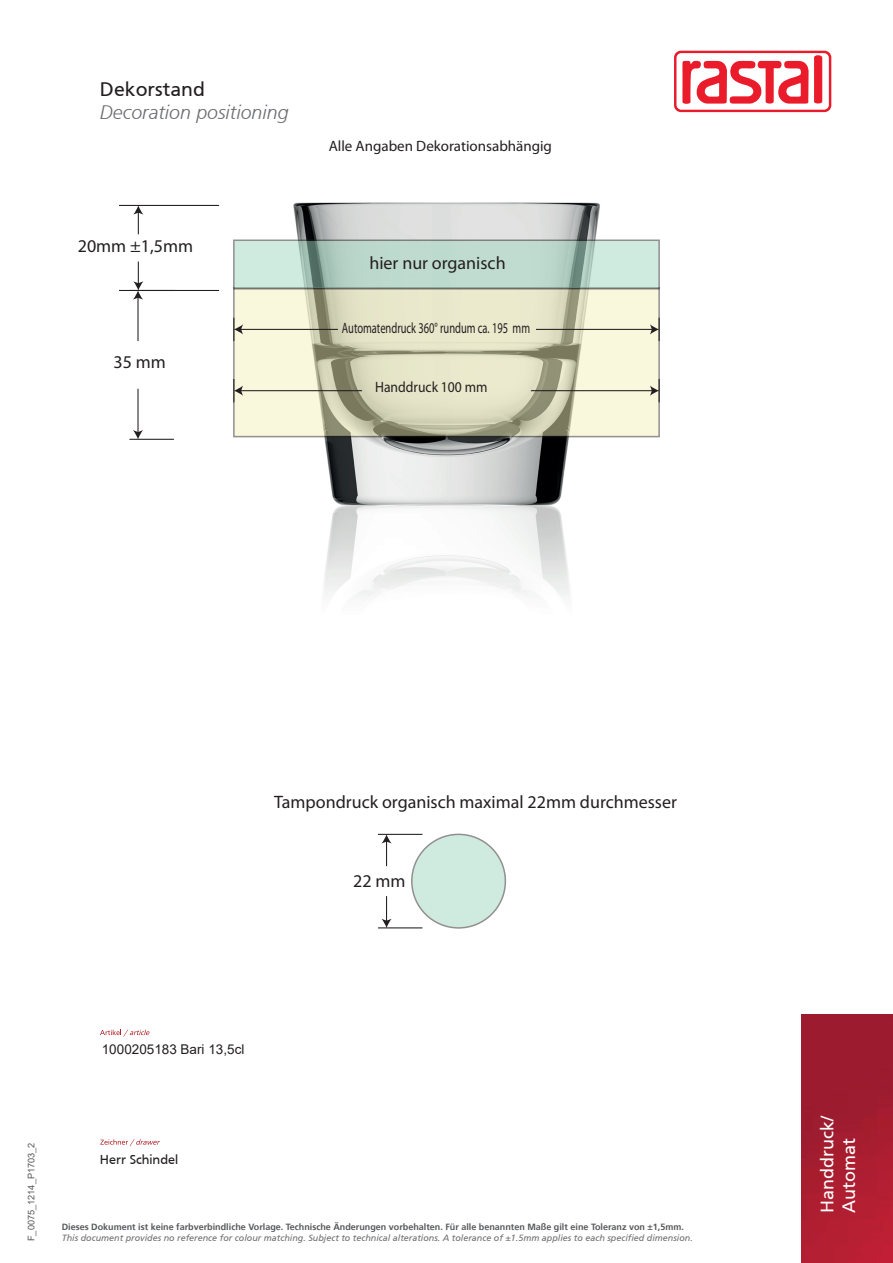
<style>
.page{position:relative;width:893px;height:1263px;background:#fff}
.page>*{position:absolute;margin:0;border:0;box-sizing:border-box;transform-origin:0 0}
.t1{font:italic 300 19.5px "Frutiger 46";color:#6c6d70}
.t2{font:19.5px "Frutiger 55 Roman";color:#231f20}
.t3{font:18px "Myriad Pro";color:#231f20}
.t4{font:18px/21.6px "Frutiger 55 Roman";color:#fff}
.t5{font:15px "Myriad Pro";color:#231f20;scale:.7 1}
.t6{font:15px "Myriad Pro";color:#231f20}
.t7{font:15px "Myriad Pro";color:#231f20;scale:.91 1}
.t8{font:13.5px "Arial";color:#231f20}
.t9{font:13.5px "Frutiger";color:#231f20}
.t10{font:9.15px "Arial";color:#57585a}
.t11{font:italic 9px "Frutiger 56";color:#6c6d70}
.t12{font:700 9px "Frutiger 65";color:#57585a}
.s1{font-family:"Myriad Pro"}
</style>
<div class="page">
<img style="left:291px;top:202px;width:311px;height:396px">
<svg style="left:672px;top:49px;width:161px;height:65px"></svg>
<svg style="left:674px;top:51px;width:157px;height:61px"></svg>
<svg style="left:100px;top:1030px;width:49px;height:7px"></svg>
<svg style="left:100px;top:1139px;width:60px;height:7px"></svg>
<img style="left:801px;top:1015px;width:92px;height:248px">
<svg style="left:133px;top:206px;width:10px;height:28px"></svg>
<hr style="left:119px;top:205px;width:100px;height:1px;background:#231f20">
<hr style="left:119px;top:290px;width:100px;height:1px;background:#231f20">
<hr style="left:137px;top:297px;width:2px;height:44px;background:#231f20">
<svg style="left:133px;top:262px;width:10px;height:38px"></svg>
<hr style="left:129px;top:290px;width:45px;height:1px;background:#231f20">
<hr style="left:129px;top:439px;width:45px;height:1px;background:#231f20">
<hr style="left:137px;top:389px;width:2px;height:44px;background:#231f20">
<svg style="left:133px;top:430px;width:10px;height:9px"></svg>
<svg style="left:233px;top:290px;width:427px;height:147px;background:#dcdbbf"></svg>
<hr style="left:531px;top:390px;width:122px;height:1px;background:#231f20">
<svg style="left:650px;top:386px;width:8px;height:10px"></svg>
<hr style="left:240px;top:390px;width:122px;height:1px;background:#231f20">
<svg style="left:233px;top:379px;width:10px;height:23px"></svg>
<hr style="left:658px;top:379px;width:2px;height:23px;background:#231f20">
<hr style="left:536px;top:329px;width:117px;height:1px;background:#231f20">
<svg style="left:650px;top:324px;width:8px;height:10px"></svg>
<hr style="left:240px;top:329px;width:98px;height:1px;background:#231f20">
<svg style="left:233px;top:318px;width:10px;height:23px"></svg>
<hr style="left:658px;top:318px;width:2px;height:23px;background:#231f20">
<div style="left:412px;top:834px;width:93px;height:94px;background:#cfeadf;border-radius:50%"></div>
<div style="left:411px;top:834px;width:95px;height:95px;border:2px solid #231f20;border-radius:50%"></div>
<svg style="left:233px;top:240px;width:427px;height:50px;background:#b7d1c6"></svg>
<svg style="left:381px;top:835px;width:11px;height:31px"></svg>
<hr style="left:378px;top:834px;width:44px;height:1px;background:#231f20">
<hr style="left:378px;top:927px;width:44px;height:1px;background:#231f20">
<svg style="left:381px;top:896px;width:11px;height:32px"></svg>
<h1 class="t2" style="left:100px;top:77px;width:107px">Dekorstand</h1>
<h1 class="t1" style="left:100px;top:101px;width:190px">Decoration positioning</h1>
<h2 class="t3" style="left:78px;top:235px;width:117px">20mm ±1,5mm</h2>
<h2 class="t3" style="left:114px;top:351px;width:54px">35 mm</h2>
<h3 class="t6" style="left:329px;top:137px;width:225px">Alle Angaben Dekorationsabhängig</h3>
<h2 class="t3" style="left:369px;top:252px;width:138px">hier nur organisch</h2>
<h3 class="t5" style="left:342px;top:319px;width:270px">Automatendruck 360° rundum ca. 195 mm</h3>
<h3 class="t7" style="left:375px;top:378px;width:125px">Handdruck 100 mm</h3>
<h2 class="t3" style="left:274px;top:791px;width:404px">Tampondruck organisch maximal 22mm durchmesser</h2>
<h2 class="t3" style="left:353px;top:870px;width:54px">22 mm</h2>
<h3 class="t8" style="left:102px;top:1040px;width:144px">1000205183 Bari 13,5cl</h3>
<p class="t10" style="left:25px;top:1241px;width:100px;rotate:-90deg">F_0075_1214_P1703_2</p>
<h3 class="t9" style="left:100px;top:1152px;width:80px">Herr Schindel</h3>
<p class="t12" style="left:62px;top:1221px;width:624px">Dieses Dokument ist keine farbverbindliche Vorlage. Technische Änderungen vorbehalten. Für alle benannten Maße gilt eine Toleranz von <span class="s1">±</span>1,5mm.</p>
<p class="t11" style="left:62px;top:1232px;width:633px">This document provides no reference for colour matching. Subject to technical alterations. A tolerance of ±1.5mm applies to each specified dimension.</p>
<h2 class="t4" style="left:816px;top:1213px;width:99px;rotate:-90deg">Handdruck/<br>Automat</h2>
</div>
